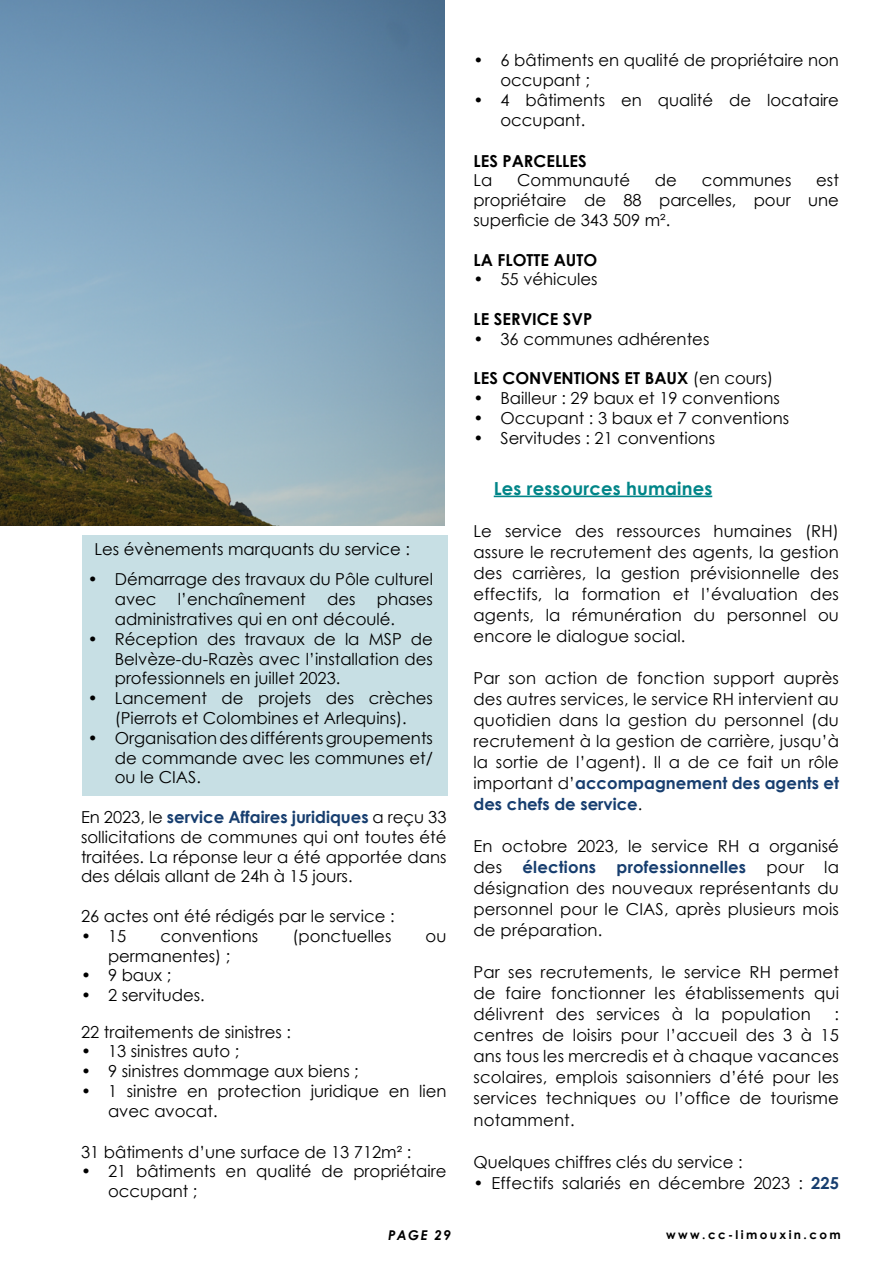
<style>
.page{position:relative;width:893px;height:1263px;background:#fff}
.page>*{position:absolute;margin:0;border:0;box-sizing:border-box;transform-origin:0 0}
.t1{font:700 18px "Century Gothic";letter-spacing:.01em;color:#008588}
.t2{font:16.5px/21px "Century Gothic";color:#000;text-align:justify}
.t3{font:700 16.5px "Century Gothic";color:#000}
.t4{font:italic 700 13.5px "Century Gothic";letter-spacing:.1em;color:#000}
.t5{font:700 12px "Century Gothic";letter-spacing:.2em;color:#000}
.s1{font-weight:700;color:#173e6f}
.s2{font-weight:400}
</style>
<div class="page">
<div style="left:83px;top:535px;width:365px;height:260px;background:#c7dfe4"></div>
<hr style="left:494px;top:496px;width:218px;height:1px;background:#008588">
<img style="left:0;top:0;width:444px;height:526px">
<p class="t2" style="left:94px;top:538px;width:317px">Les évènements marquants du service :</p>
<p class="t2" style="left:115px;top:569px;width:320px;line-height:19.8px;text-indent:-27px">• Démarrage des travaux du Pôle culturel avec</p>
<p class="t2" style="left:178px;top:588px;width:129px">l’enchaînement</p>
<p class="t2" style="left:327px;top:588px;width:30px">des</p>
<p class="t2" style="left:115px;top:589px;width:320px;line-height:19.8px;text-indent:262px">phases administratives qui en ont découlé.</p>
<p class="t2" style="left:115px;top:629px;width:320px;line-height:19.8px;text-indent:-27px">• Réception des travaux de la MSP de Belvèze-du-Razès avec l’installation des professionnels en juillet 2023.</p>
<p class="t2" style="left:88px;top:688px;width:347px;line-height:19.8px;text-align:center">• Lancement de projets des crèches (Pierrots et Colombines et Arlequins).</p>
<p class="t2" style="left:115px;top:728px;width:320px;line-height:19.8px;text-indent:-27px">• Organisation des différents groupements de commande avec les communes et/ ou le CIAS.</p>
<p class="t2" style="left:81px;top:807px;width:367px;line-height:19.8px">En 2023, le <span class="s1">service Affaires juridiques</span> a reçu 33 sollicitations de communes qui ont toutes été traitées. La réponse leur a été apportée dans des délais allant de 24h à 15 jours.</p>
<p class="t2" style="left:81px;top:905px;width:315px">26 actes ont été rédigés par le service :</p>
<p class="t2" style="left:81px;top:925px;width:47px">• 15</p>
<p class="t2" style="left:161px;top:925px;width:99px">conventions</p>
<p class="t2" style="left:292px;top:925px;width:100px">(ponctuelles</p>
<p class="t2" style="left:426px;top:925px;width:22px">ou</p>
<p class="t2" style="left:108px;top:945px;width:124px">permanentes) ;</p>
<p class="t2" style="left:81px;top:965px;width:92px">• 9 baux ;</p>
<p class="t2" style="left:81px;top:984px;width:125px">• 2 servitudes.</p>
<p class="t2" style="left:81px;top:1021px;width:212px">22 traitements de sinistres :</p>
<p class="t2" style="left:81px;top:1040px;width:160px">• 13 sinistres auto ;</p>
<p class="t2" style="left:81px;top:1060px;width:279px">• 9 sinistres dommage aux biens ;</p>
<p class="t2" style="left:108px;top:1081px;width:340px;line-height:19.8px;text-indent:-27px">• 1 sinistre en protection juridique en lien avec avocat.</p>
<p class="t2" style="left:81px;top:1141px;width:332px">31 bâtiments d’une surface de 13 712m² :</p>
<p class="t2" style="left:108px;top:1161px;width:340px;line-height:19.8px;text-indent:-27px">• 21 bâtiments en qualité de propriétaire occupant ;</p>
<p class="t4" style="left:388px;top:1225px;width:64px">PAGE 29</p>
<p class="t2" style="left:500px;top:50px;width:340px;line-height:19.8px;text-indent:-27px">• 6 bâtiments en qualité de propriétaire non occupant ;</p>
<p class="t2" style="left:500px;top:90px;width:340px;line-height:19.8px;text-indent:-27px">• 4 bâtiments en qualité de locataire occupant.</p>
<p class="t3" style="left:473px;top:148px;width:115px">LES PARCELLES</p>
<p class="t2" style="left:473px;top:170px;width:20px">La</p>
<p class="t2" style="left:517px;top:170px;width:114px">Communauté</p>
<p class="t2" style="left:655px;top:170px;width:24px">de</p>
<p class="t2" style="left:702px;top:170px;width:91px">communes</p>
<p class="t2" style="left:473px;top:170px;width:367px;line-height:19.8px;text-indent:343px">est propriétaire de 88 parcelles, pour une superficie de 343 509 m².</p>
<p class="t3" style="left:473px;top:247px;width:125px">LA FLOTTE AUTO</p>
<p class="t2" style="left:473px;top:269px;width:126px">• 55 véhicules</p>
<p class="t3" style="left:473px;top:306px;width:120px">LE SERVICE SVP</p>
<p class="t2" style="left:473px;top:328px;width:237px">• 36 communes adhérentes</p>
<p class="t3" style="left:473px;top:366px;width:301px">LES CONVENTIONS ET BAUX <span class="s2">(en cours)</span></p>
<p class="t2" style="left:473px;top:387px;width:308px">• Bailleur : 29 baux et 19 conventions</p>
<p class="t2" style="left:473px;top:407px;width:317px">• Occupant : 3 baux et 7 conventions</p>
<p class="t2" style="left:473px;top:427px;width:243px">• Servitudes : 21 conventions</p>
<p class="t1" style="left:494px;top:474px;width:220px">Les ressources humaines</p>
<p class="t2" style="left:473px;top:521px;width:367px">Le service des ressources humaines (RH) assure le recrutement des agents, la gestion des carrières, la gestion prévisionnelle des effectifs, la formation et l’évaluation des agents, la rémunération du personnel ou encore le dialogue social.</p>
<p class="t2" style="left:473px;top:668px;width:367px">Par son action de fonction support auprès des autres services, le service RH intervient au quotidien dans la gestion du personnel (du recrutement à la gestion de carrière, jusqu’à la sortie de l’agent). Il a de ce fait un rôle important d’<span class="s1">accompagnement des agents et des chefs de service</span>.</p>
<p class="t2" style="left:473px;top:836px;width:367px">En octobre 2023, le service RH a organisé des <span class="s1">élections professionnelles</span> pour la désignation des nouveaux représentants du personnel pour le CIAS, après plusieurs mois de préparation.</p>
<p class="t2" style="left:473px;top:962px;width:367px">Par ses recrutements, le service RH permet de faire fonctionner les établissements qui délivrent des services à la population</p>
<p class="t2" style="left:473px;top:1004px;width:367px;text-indent:361px">: centres de loisirs pour l’accueil des 3 à 15 ans tous les mercredis et à chaque vacances scolaires, emplois saisonniers d’été pour les services techniques ou l’office de tourisme notamment.</p>
<p class="t2" style="left:473px;top:1151px;width:271px">Quelques chiffres clés du service :</p>
<p class="t2" style="left:473px;top:1172px;width:367px">• Effectifs salariés en décembre 2023 : <span class="s1">225</span></p>
<p class="t5" style="left:666px;top:1225px;width:176px">www.cc-limouxin.com</p>
</div>
